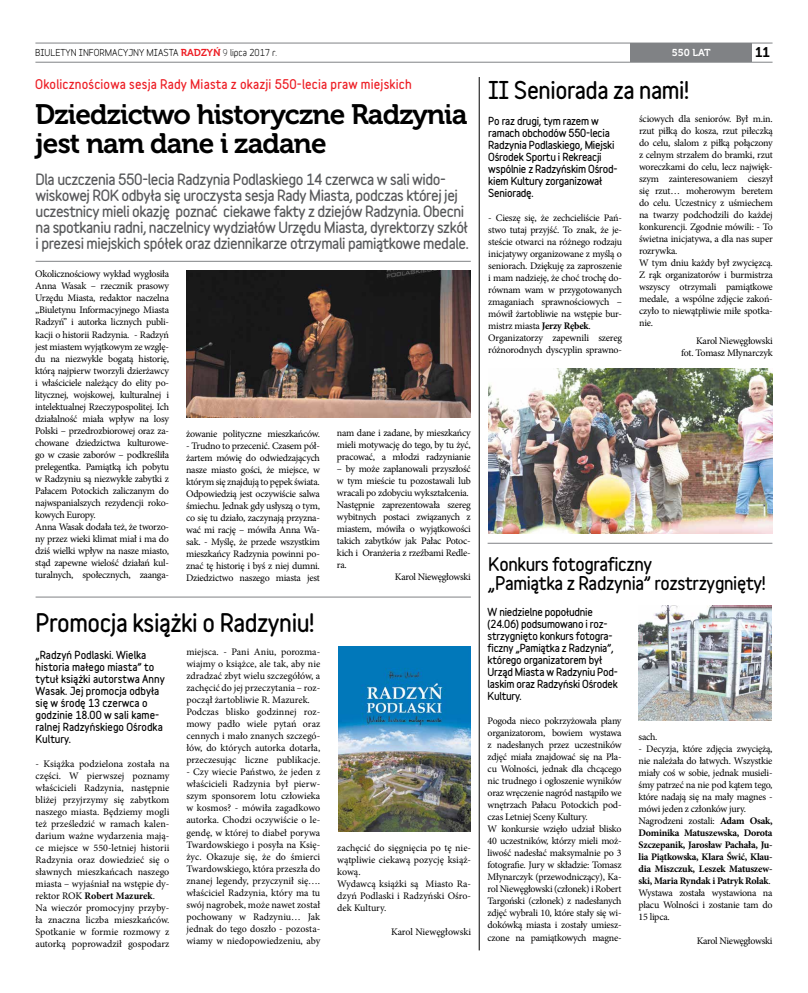
<style>
.page{position:relative;width:808px;height:993px;background:#fff}
.page>*{position:absolute;margin:0;border:0;box-sizing:border-box;transform-origin:0 0}
.t1{font:28px/29px "Museo 700";letter-spacing:-.03em;color:#000}
.t2{font:900 23px "Variable";letter-spacing:-.02em;color:#000}
.t3{font:900 22px "Variable";letter-spacing:-.02em;color:#000}
.t4{font:900 17px/19px "Variable";letter-spacing:-.02em;color:#000}
.t5{font:900 14px/16px "Variable";letter-spacing:-.03em;color:#58595b}
.t6{font:14px "Museo 700";color:#000}
.t7{font:900 12px "Variable";letter-spacing:.015em;color:#ed1d24}
.t8{font:10px/12px "Minion Pro";letter-spacing:-.025em;color:#000}
.t9{font:10px/12px "Minion Pro";color:#000}
.t10{font:900 10px/12px "Variable";letter-spacing:-.02em;color:#000}
.t11{font:900 10px/12px "Variable";color:#000}
.t12{font:10px "Minion Pro";letter-spacing:-.005em;color:#000}
.t13{font:10px "Museo 700";color:#fff}
.t14{font:700 9px "Variable";color:#000}
.s1{font-family:"Museo 700";font-weight:400;font-size:10px;color:#ed1d24}
.s2{font-weight:400}
.s3{font-weight:700}
</style>
<div class="page">
<img style="left:187px;top:270px;width:284px;height:147px">
<img style="left:488px;top:368px;width:284px;height:165px">
<img style="left:338px;top:646px;width:133px;height:185px">
<img style="left:638px;top:605px;width:133px;height:115px">
<hr style="left:479px;top:77px;width:1px;height:873px;background:#000">
<hr style="left:36px;top:596px;width:435px;height:1px;background:#808285">
<hr style="left:488px;top:542px;width:284px;height:1px;background:#808285">
<hr style="left:36px;top:261px;width:435px;height:1px;background:#808285">
<hr style="left:35px;top:62px;width:737px;height:1px;background:#808285">
<div style="left:631px;top:43px;width:121px;height:19px;background:#808285"></div>
<hr style="left:35px;top:43px;width:737px;height:1px;background:#808285">
<p class="t14" style="left:35px;top:45px;width:166px">BIULETYN INFORMACYJNY MIASTA <span class="s1">RADZY</span></p>
<p class="t14" style="left:213px;top:45px;width:65px"><span class="s1">Ń</span> <span class="s2">9</span> lipca 2017 r.</p>
<p class="t13" style="left:672px;top:47px;width:34px">550 lat</p>
<h3 class="t6" style="left:755px;top:45px;width:16px">11</h3>
<p class="t7" style="left:35px;top:75px;width:378px">Okolicznościowa sesja Rady Miasta z okazji 550-lecia praw miejskich</p>
<h3 class="t3" style="left:488px;top:73px;width:202px">II Seniorada za nami!</h3>
<h1 class="t1" style="left:35px;top:100px;width:434px">Dziedzictwo historyczne Radzynia jest nam dane i zadane</h1>
<p class="t5" style="left:36px;top:171px;width:435px">Dla uczczenia 550-lecia Radzynia Podlaskiego 14 czerwca w sali wido&shy;wiskowej ROK odbyła się uroczysta sesja Rady Miasta, podczas której jej uczestnicy mieli okazję poznać ciekawe fakty z dziejów Radzynia. Obecni na spotkaniu radni, naczelnicy wydziałów Urzędu Miasta, dyrektorzy szkół i prezesi miejskich spółek oraz dziennikarze otrzymali pamiątkowe medale.</p>
<p class="t8" style="left:35px;top:268px;width:135px">Okolicznościowy wykład wygłosiła Anna Wasak – rzecznik prasowy Urzędu Miasta, redaktor naczelna „Biuletynu Informacyjnego Miasta Radzyń” i autorka licznych publi&shy;kacji o historii Radzynia. - Radzyń jest miastem wyjątkowym ze wzglę&shy;du na niezwykle bogatą historię, którą najpierw tworzyli dzierżawcy i właściciele należący do elity po&shy;litycznej, wojskowej, kulturalnej i intelektualnej Rzeczypospolitej. Ich działalność miała wpływ na losy Polski – przedrozbiorowej oraz za&shy;chowane dziedzictwa kulturowe&shy;go w czasie zaborów – podkreśliła prelegentka. Pamiątką ich pobytu w Radzyniu są niezwykłe zabytki z Pałacem Potockich zaliczanym do najwspanialszych rezydencji roko&shy;kowych Europy.<br>Anna Wasak dodała też, że tworzo&shy;ny przez wieki klimat miał i ma do dziś wielki wpływ na nasze miasto, stąd zapewne wielość działań kul&shy;turalnych, społecznych, zaanga-</p>
<p class="t8" style="left:186px;top:427px;width:135px">żowanie polityczne mieszkańców.</p>
<p class="t8" style="left:186px;top:439px;width:135px;text-align:justify">- Trudno to przecenić. Czasem pół&shy;żartem mówię do odwiedzających nasze miasto gości, że miejsce, w którym się znajdują to pępek świata.<br>Odpowiedzią jest oczywiście salwa śmiechu. Jednak gdy usłyszą o tym, co się tu działo, zaczynają przyzna&shy;wać mi rację – mówiła Anna Wa&shy;sak. - Myślę, że przede wszystkim mieszkańcy Radzynia powinni po&shy;znać tę historię i byś z niej dumni.<br>Dziedzictwo naszego miasta jest</p>
<h2 class="t2" style="left:36px;top:605px;width:280px">Promocja książki o Radzyniu!</h2>
<p class="t11" style="left:36px;top:648px;width:131px">„Radzyń Podlaski. Wielka historia małego miasta” to tytuł książki autorstwa Anny<br>Wasak. Jej promocja odbyła się w środę 13 czerwca o godzinie 18.00 w sali kame&shy;ralnej Radzyńskiego Ośrodka<br>Kultury.</p>
<p class="t9" style="left:36px;top:757px;width:135px">- Książka podzielona została na części. W pierwszej poznamy właścicieli Radzynia, następnie bliżej przyjrzymy się zabytkom naszego miasta. Będziemy mogli też prześledzić w ramach kalen&shy;darium ważne wydarzenia mają&shy;ce miejsce w 550-letniej historii<br>Radzynia oraz dowiedzieć się o sławnych mieszkańcach naszego miasta – wyjaśniał na wstępie dy&shy;rektor ROK <span class="s3">Robert Mazurek</span>.<br>Na wieczór promocyjny przyby&shy;ła znaczna liczba mieszkańców.<br>Spotkanie w formie rozmowy z autorką poprowadził gospodarz</p>
<p class="t9" style="left:186px;top:646px;width:135px">miejsca. - Pani Aniu, porozma&shy;wiajmy o książce, ale tak, aby nie zdradzać zbyt wielu szczegółów, a zachęcić do jej przeczytania – roz&shy;począł żartobliwie R. Mazurek.<br>Podczas blisko godzinnej roz&shy;mowy padło wiele pytań oraz cennych i mało znanych szczegó&shy;łów, do których autorka dotarła, przeczesując liczne publikacje.</p>
<p class="t8" style="left:186px;top:766px;width:135px;text-align:justify">- Czy wiecie Państwo, że jeden z właścicieli Radzynia był pierw&shy;szym sponsorem lotu człowieka w kosmos? - mówiła zagadkowo autorka. Chodzi oczywiście o le&shy;gendę, w której to diabeł porywa Twardowskiego i posyła na Księ&shy;życ. Okazuje się, że do śmierci Twardowskiego, która przeszła do znanej legendy, przyczynił się…. właściciel Radzynia, który ma tu swój nagrobek, może nawet został pochowany w Radzyniu… Jak jednak do tego doszło - pozosta&shy;wiamy w niedopowiedzeniu, aby</p>
<p class="t8" style="left:337px;top:426px;width:135px;text-align:justify">nam dane i zadane, by mieszkańcy mieli motywację do tego, by tu żyć, pracować, a młodzi radzynianie</p>
<p class="t8" style="left:337px;top:462px;width:135px">– by może zaplanowali przyszłość</p>
<p class="t8" style="left:337px;top:474px;width:135px">w tym mieście tu pozostawali lub</p>
<p class="t8" style="left:337px;top:486px;width:133px">wracali po zdobyciu wykształcenia.</p>
<p class="t8" style="left:337px;top:498px;width:135px">Następnie zaprezentowała szereg</p>
<p class="t8" style="left:337px;top:510px;width:135px">wybitnych postaci związanych z</p>
<p class="t8" style="left:337px;top:522px;width:135px">miastem, mówiła o wyjątkowości</p>
<p class="t8" style="left:337px;top:534px;width:135px">takich zabytków jak Pałac Potoc-</p>
<p class="t8" style="left:337px;top:546px;width:135px">kich i Oranżeria z rzeźbami Redle-</p>
<p class="t8" style="left:337px;top:558px;width:11px">ra.</p>
<p class="t8" style="left:395px;top:570px;width:77px">Karol Niewęgłowski</p>
<p class="t9" style="left:337px;top:841px;width:135px">zachęcić do sięgnięcia po tę nie&shy;wątpliwie ciekawą pozycję książ&shy;kową.<br>Wydawcą książki są Miasto Ra&shy;dzyń Podlaski i Radzyński Ośro&shy;dek Kultury.</p>
<p class="t12" style="left:391px;top:924px;width:82px">Karol Niewęgłowski</p>
<p class="t10" style="left:488px;top:115px;width:131px">Po raz drugi, tym razem w ramach obchodów 550-lecia<br>Radzynia Podlaskiego, Miejski<br>Ośrodek Sportu i Rekreacji wspólnie z Radzyńskim Ośrod&shy;kiem Kultury zorganizował<br>Senioradę.</p>
<p class="t8" style="left:488px;top:212px;width:135px">- Cieszę się, że zechcieliście Pań&shy;stwo tutaj przyjść. To znak, że je&shy;steście otwarci na różnego rodzaju inicjatywy organizowane z myślą o seniorach. Dziękuję za zaproszenie i mam nadzieję, że choć trochę do&shy;równam wam w przygotowanych zmaganiach sprawnościowych – mówił żartobliwie na wstępie bur&shy;mistrz miasta <span class="s3">Jerzy Rębek</span>.<br>Organizatorzy zapewnili szereg różnorodnych dyscyplin sprawno-</p>
<p class="t8" style="left:639px;top:113px;width:135px">ściowych dla seniorów. Był m.in. rzut piłką do kosza, rzut piłeczką do celu, slalom z piłką połączony z celnym strzałem do bramki, rzut woreczkami do celu, lecz najwięk&shy;szym zainteresowaniem cieszył się rzut… moherowym beretem do celu. Uczestnicy z uśmiechem na twarzy podchodzili do każdej konkurencji. Zgodnie mówili: - To świetna inicjatywa, a dla nas super rozrywka.<br>W tym dniu każdy był zwycięzcą.<br>Z rąk organizatorów i burmistrza wszyscy otrzymali pamiątkowe medale, a wspólne zdjęcie zakoń&shy;czyło to niewątpliwie miłe spotka&shy;nie.</p>
<p class="t8" style="left:681px;top:335px;width:93px;text-align:right">Karol Niewęgłowski fot. Tomasz Młynarczyk</p>
<h3 class="t4" style="left:488px;top:554px;width:279px">Konkurs fotograficzny<br>„Pamiątka z Radzynia” rozstrzygnięty!</h3>
<p class="t10" style="left:488px;top:605px;width:132px">W niedzielne popołudnie (24.06) podsumowano i roz&shy;strzygnięto konkurs fotogra&shy;ficzny „Pamiątka z Radzynia”, którego organizatorem był<br>Urząd Miasta w Radzyniu Pod&shy;laskim oraz Radzyński Ośrodek<br>Kultury.</p>
<p class="t8" style="left:488px;top:715px;width:135px">Pogoda nieco pokrzyżowała plany organizatorom, bowiem wystawa z nadesłanych przez uczestników zdjęć miała znajdować się na Pla&shy;cu Wolności, jednak dla chcącego nic trudnego i ogłoszenie wyników oraz wręczenie nagród nastąpiło we wnętrzach Pałacu Potockich pod&shy;czas Letniej Sceny Kultury.<br>W konkursie wzięło udział blisko 40 uczestników, którzy mieli moż&shy;liwość nadesłać maksymalnie po 3 fotografie. Jury w składzie: Tomasz Młynarczyk (przewodniczący), Ka&shy;rol Niewęgłowski (członek) i Robert Targoński (członek) z nadesłanych zdjęć wybrali 10, które stały się wi&shy;dokówką miasta i zostały umiesz&shy;czone na pamiątkowych magne-</p>
<p class="t8" style="left:638px;top:730px;width:20px">sach.</p>
<p class="t8" style="left:638px;top:742px;width:135px">- Decyzja, które zdjęcia zwyciężą, nie należała do łatwych. Wszystkie miały coś w sobie, jednak musieli&shy;śmy patrzeć na nie pod kątem tego, które nadają się na mały magnes - mówi jeden z członków jury.<br>Nagrodzeni zostali: <span class="s3">Adam Osak,<br>Dominika Matuszewska, Dorota<br>Szczepanik, Jarosław Pachała, Ju&shy;lia Piątkowska, Klara Świć, Klau&shy;dia Miszczuk, Leszek Matuszew&shy;ski, Maria Ryndak i Patryk Rolak</span>.<br>Wystawa została wystawiona na placu Wolności i zostanie tam do<br>15 lipca.</p>
<p class="t8" style="left:697px;top:934px;width:77px">Karol Niewęgłowski</p>
</div>
